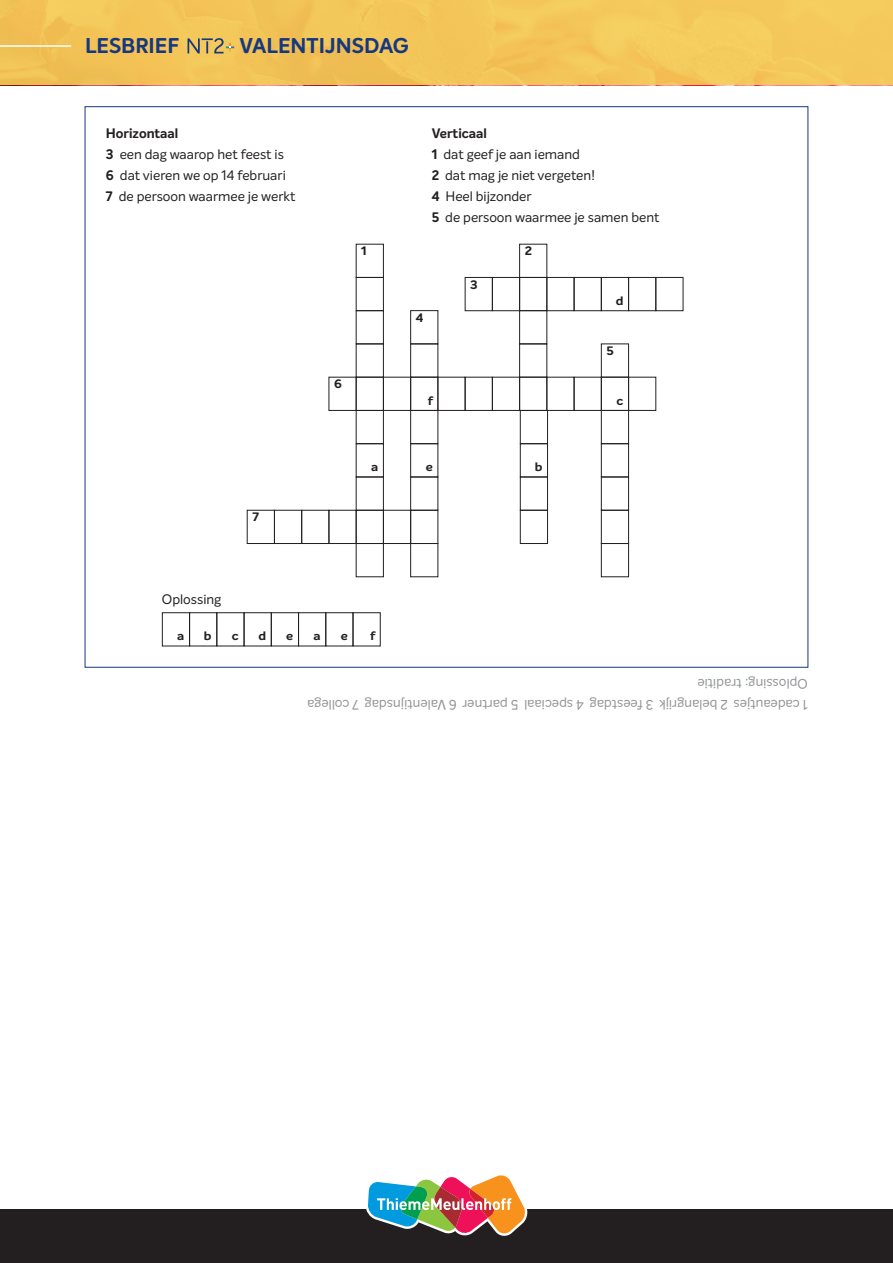
<style>
.page{position:relative;width:893px;height:1263px;background:#fff}
.page>*{position:absolute;margin:0;border:0;box-sizing:border-box;transform-origin:0 0}
.t1{font:700 20.85px "Intelo";color:#163880}
.t2{font:13.5px/21px "Intelo";color:#231f20}
.t3{font:13.5px/21px "Intelo";color:#939598}
.t4{font:700 12px "Intelo";color:#231f20;scale:1.1 1}
.s1{font-weight:700}
</style>
<div class="page">
<div style="left:0;top:0;width:893px;height:85px;background:#f4c659"></div>
<svg style="left:187px;top:38px;width:47px;height:16px"></svg>
<hr style="left:0;top:45px;width:71px;height:2px;background:#fff">
<div style="left:0;top:1210px;width:893px;height:53px;background:#231f20"></div>
<svg style="left:365px;top:1175px;width:162px;height:61px"></svg>
<div style="left:356px;top:244px;width:28px;height:34px;border:1px solid #231f20"></div>
<div style="left:356px;top:377px;width:28px;height:34px;border:1px solid #231f20"></div>
<div style="left:356px;top:277px;width:28px;height:34px;border:1px solid #231f20"></div>
<div style="left:356px;top:410px;width:28px;height:34px;border:1px solid #231f20"></div>
<div style="left:410px;top:410px;width:28px;height:34px;border:1px solid #231f20"></div>
<div style="left:520px;top:410px;width:28px;height:34px;border:1px solid #231f20"></div>
<div style="left:601px;top:410px;width:28px;height:34px;border:1px solid #231f20"></div>
<div style="left:356px;top:477px;width:28px;height:34px;border:1px solid #231f20"></div>
<div style="left:410px;top:477px;width:28px;height:34px;border:1px solid #231f20"></div>
<div style="left:520px;top:477px;width:28px;height:34px;border:1px solid #231f20"></div>
<div style="left:601px;top:477px;width:28px;height:34px;border:1px solid #231f20"></div>
<div style="left:356px;top:310px;width:28px;height:34px;border:1px solid #231f20"></div>
<div style="left:410px;top:310px;width:28px;height:34px;border:1px solid #231f20"></div>
<div style="left:519px;top:310px;width:28px;height:34px;border:1px solid #231f20"></div>
<div style="left:519px;top:244px;width:28px;height:34px;border:1px solid #231f20"></div>
<div style="left:356px;top:443px;width:28px;height:34px;border:1px solid #231f20"></div>
<div style="left:410px;top:443px;width:28px;height:34px;border:1px solid #231f20"></div>
<div style="left:520px;top:443px;width:28px;height:34px;border:1px solid #231f20"></div>
<div style="left:601px;top:443px;width:28px;height:34px;border:1px solid #231f20"></div>
<div style="left:356px;top:510px;width:28px;height:34px;border:1px solid #231f20"></div>
<div style="left:356px;top:543px;width:28px;height:34px;border:1px solid #231f20"></div>
<div style="left:410px;top:543px;width:28px;height:34px;border:1px solid #231f20"></div>
<div style="left:601px;top:543px;width:28px;height:34px;border:1px solid #231f20"></div>
<div style="left:465px;top:377px;width:28px;height:34px;border:1px solid #231f20"></div>
<div style="left:465px;top:277px;width:28px;height:34px;border:1px solid #231f20"></div>
<div style="left:601px;top:277px;width:28px;height:34px;border:1px solid #231f20"></div>
<div style="left:247px;top:510px;width:28px;height:34px;border:1px solid #231f20"></div>
<div style="left:383px;top:510px;width:28px;height:34px;border:1px solid #231f20"></div>
<div style="left:410px;top:377px;width:28px;height:34px;border:1px solid #231f20"></div>
<div style="left:519px;top:377px;width:28px;height:34px;border:1px solid #231f20"></div>
<div style="left:356px;top:343px;width:28px;height:34px;border:1px solid #231f20"></div>
<div style="left:410px;top:343px;width:28px;height:34px;border:1px solid #231f20"></div>
<div style="left:519px;top:343px;width:28px;height:34px;border:1px solid #231f20"></div>
<div style="left:519px;top:277px;width:28px;height:34px;border:1px solid #231f20"></div>
<div style="left:601px;top:343px;width:28px;height:34px;border:1px solid #231f20"></div>
<div style="left:601px;top:377px;width:28px;height:34px;border:1px solid #231f20"></div>
<div style="left:655px;top:277px;width:28px;height:34px;border:1px solid #231f20"></div>
<div style="left:301px;top:510px;width:28px;height:34px;border:1px solid #231f20"></div>
<div style="left:628px;top:377px;width:28px;height:34px;border:1px solid #231f20"></div>
<div style="left:574px;top:277px;width:28px;height:34px;border:1px solid #231f20"></div>
<div style="left:329px;top:510px;width:28px;height:34px;border:1px solid #231f20"></div>
<div style="left:437px;top:377px;width:28px;height:34px;border:1px solid #231f20"></div>
<div style="left:383px;top:377px;width:28px;height:34px;border:1px solid #231f20"></div>
<div style="left:329px;top:377px;width:28px;height:34px;border:1px solid #231f20"></div>
<div style="left:492px;top:377px;width:28px;height:34px;border:1px solid #231f20"></div>
<div style="left:546px;top:277px;width:28px;height:34px;border:1px solid #231f20"></div>
<div style="left:492px;top:277px;width:28px;height:34px;border:1px solid #231f20"></div>
<div style="left:574px;top:377px;width:28px;height:34px;border:1px solid #231f20"></div>
<div style="left:628px;top:277px;width:28px;height:34px;border:1px solid #231f20"></div>
<div style="left:274px;top:510px;width:28px;height:34px;border:1px solid #231f20"></div>
<div style="left:410px;top:510px;width:28px;height:34px;border:1px solid #231f20"></div>
<div style="left:520px;top:510px;width:28px;height:34px;border:1px solid #231f20"></div>
<div style="left:601px;top:510px;width:28px;height:34px;border:1px solid #231f20"></div>
<div style="left:189px;top:612px;width:28px;height:34px;border:1px solid #231f20"></div>
<div style="left:298px;top:612px;width:28px;height:34px;border:1px solid #231f20"></div>
<div style="left:244px;top:612px;width:28px;height:34px;border:1px solid #231f20"></div>
<div style="left:353px;top:612px;width:28px;height:34px;border:1px solid #231f20"></div>
<div style="left:162px;top:612px;width:28px;height:34px;border:1px solid #231f20"></div>
<div style="left:271px;top:612px;width:28px;height:34px;border:1px solid #231f20"></div>
<div style="left:216px;top:612px;width:28px;height:34px;border:1px solid #231f20"></div>
<div style="left:325px;top:612px;width:28px;height:34px;border:1px solid #231f20"></div>
<h1 class="t1" style="left:85px;top:33px;width:96px">LESBRIEF</h1>
<h1 class="t1" style="left:239px;top:33px;width:171px">VALENTIJNSDAG</h1>
<p class="t2" style="left:106px;top:123px;width:191px"><span class="s1">Horizontaal<br>3</span> een dag waarop het feest is<br><span class="s1">6</span> dat vieren we op 14 februari<br><span class="s1">7</span> de persoon waarmee je werkt</p>
<p class="t2" style="left:432px;top:123px;width:229px"><span class="s1">Verticaal<br>1</span> dat geef je aan iemand<br><span class="s1">2</span> dat mag je niet vergeten!<br><span class="s1">4</span> Heel bijzonder<br><span class="s1">5</span> de persoon waarmee je samen bent</p>
<p class="t2" style="left:162px;top:589px;width:61px">Oplossing</p>
<p class="t4" style="left:252px;top:510px;width:8px">7</p>
<p class="t4" style="left:361px;top:243px;width:7px">1</p>
<p class="t4" style="left:334px;top:376px;width:9px">6</p>
<p class="t4" style="left:416px;top:310px;width:9px">4</p>
<p class="t4" style="left:428px;top:393px;width:6px">f</p>
<p class="t4" style="left:470px;top:277px;width:8px">3</p>
<p class="t4" style="left:525px;top:243px;width:8px">2</p>
<p class="t4" style="left:371px;top:459px;width:8px">a</p>
<p class="t4" style="left:426px;top:459px;width:8px">e</p>
<p class="t4" style="left:535px;top:459px;width:9px">b</p>
<p class="t4" style="left:177px;top:628px;width:8px">a</p>
<p class="t4" style="left:204px;top:628px;width:9px">b</p>
<p class="t4" style="left:232px;top:628px;width:8px">c</p>
<p class="t4" style="left:258px;top:628px;width:9px">d</p>
<p class="t4" style="left:286px;top:628px;width:8px">e</p>
<p class="t4" style="left:313px;top:628px;width:8px">a</p>
<p class="t4" style="left:341px;top:628px;width:8px">e</p>
<p class="t4" style="left:370px;top:628px;width:6px">f</p>
<p class="t4" style="left:616px;top:293px;width:9px">d</p>
<p class="t4" style="left:606px;top:343px;width:8px">5</p>
<p class="t4" style="left:616px;top:393px;width:8px">c</p>
<p class="t3" style="left:808px;top:715px;width:502px;rotate:-180deg">1 cadeautjes 2 belangrijk 3 feestdag 4 speciaal 5 partner 6 Valentijnsdag 7 collega<br>Oplossing: traditie</p>
</div>
